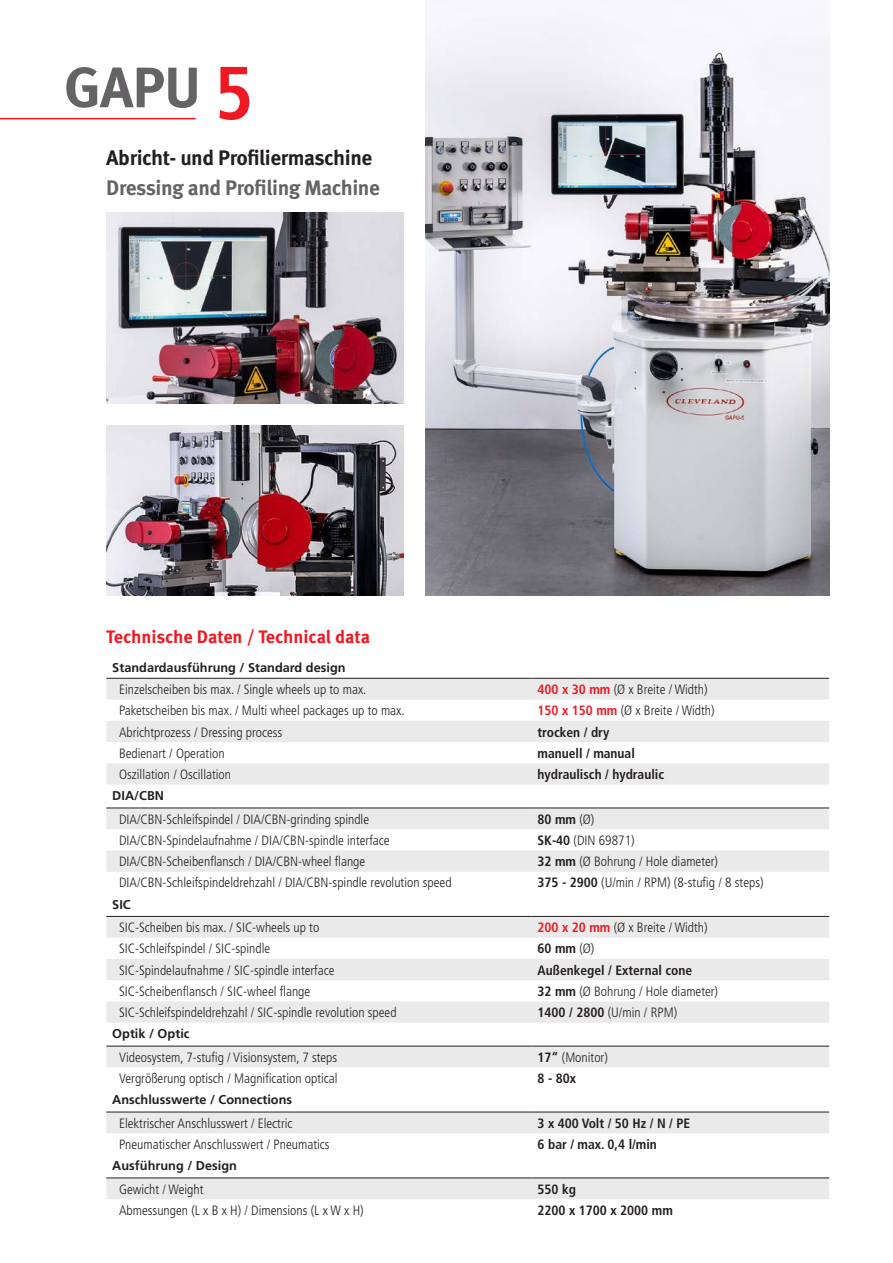
<style>
.page{position:relative;width:893px;height:1263px;background:#fff}
.page>*{position:absolute;margin:0;border:0;box-sizing:border-box;transform-origin:0 0}
.t1{font:700 57px "Meta Pro";color:#656365}
.t2{font:700 21px "Meta Pro";letter-spacing:-.02em;color:#241f1f}
.t3{font:700 21px "Meta Pro";letter-spacing:-.02em;color:#656365}
.t4{font:700 18px "Meta Pro";letter-spacing:-.005em;color:#ef1923}
.t5{font:300 condensed 13.5px "Frutiger LT Std";color:#241f1f}
.t6{font:700 condensed 13.5px "Frutiger LT Std";color:#241f1f}
.t7{font:700 12.75px "Frutiger LT Std";color:#241f1f}
.s1{font-family:"Frutiger LT Std";font-stretch:condensed;font-size:75px;color:#ef1923}
.s2{font-weight:700;color:#ef1923}
.s3{font-weight:300}
.s4{font-weight:700}
</style>
<div class="page">
<img style="left:425px;top:2px;width:404px;height:593px">
<img style="left:106px;top:213px;width:298px;height:191px">
<img style="left:106px;top:425px;width:298px;height:170px">
<div style="left:106px;top:1178px;width:723px;height:21px;background:#ebeaea"></div>
<hr style="left:106px;top:1177px;width:425px;height:1px;background:#241f1f">
<hr style="left:531px;top:1177px;width:298px;height:1px;background:#241f1f">
<div style="left:106px;top:1111px;width:723px;height:22px;background:#ebeaea"></div>
<hr style="left:106px;top:1112px;width:425px;height:1px;background:#241f1f">
<hr style="left:531px;top:1112px;width:298px;height:1px;background:#241f1f">
<div style="left:106px;top:1045px;width:723px;height:22px;background:#ebeaea"></div>
<hr style="left:106px;top:1046px;width:425px;height:1px;background:#241f1f">
<hr style="left:531px;top:1046px;width:298px;height:1px;background:#241f1f">
<svg style="left:106px;top:915px;width:723px;height:1px"></svg>
<svg style="left:106px;top:917px;width:723px;height:106px;fill:#ebeaea"></svg>
<hr style="left:106px;top:916px;width:425px;height:1px;background:#241f1f">
<hr style="left:531px;top:916px;width:298px;height:1px;background:#241f1f">
<svg style="left:107px;top:784px;width:722px;height:1px"></svg>
<svg style="left:106px;top:808px;width:723px;height:64px;fill:#ebeaea"></svg>
<hr style="left:106px;top:807px;width:425px;height:1px;background:#241f1f">
<hr style="left:531px;top:807px;width:298px;height:1px;background:#241f1f">
<svg style="left:106px;top:677px;width:723px;height:1px"></svg>
<svg style="left:106px;top:679px;width:723px;height:105px;fill:#ebeaea"></svg>
<hr style="left:106px;top:678px;width:425px;height:1px;background:#241f1f">
<hr style="left:531px;top:678px;width:298px;height:1px;background:#241f1f">
<hr style="left:0;top:118px;width:196px;height:1px;background:#ef1923">
<h1 class="t1" style="left:64px;top:51px;width:191px">GAPU <span class="s1">5</span></h1>
<h2 class="t2" style="left:106px;top:144px;width:268px">Abricht- und Profiliermaschine</h2>
<h2 class="t3" style="left:106px;top:174px;width:275px">Dressing and Profiling Machine</h2>
<h3 class="t4" style="left:106px;top:625px;width:265px">Technische Daten / Technical data</h3>
<p class="t7" style="left:112px;top:660px;width:235px">Standardausführung / Standard design</p>
<p class="t5" style="left:119px;top:682px;width:249px">Einzelscheiben bis max. / Single wheels up to max.</p>
<p class="t5" style="left:538px;top:682px;width:172px"><span class="s2">400 x 30 mm</span> (Ø x Breite / Width)</p>
<p class="t5" style="left:119px;top:703px;width:287px">Paketscheiben bis max. / Multi wheel packages up to max.</p>
<p class="t5" style="left:538px;top:703px;width:179px"><span class="s2">150 x 150 mm</span> (Ø x Breite / Width)</p>
<p class="t5" style="left:119px;top:724px;width:165px">Abrichtprozess / Dressing process</p>
<p class="t6" style="left:538px;top:724px;width:73px">trocken / dry</p>
<p class="t5" style="left:119px;top:745px;width:107px">Bedienart / Operation</p>
<p class="t6" style="left:538px;top:745px;width:99px">manuell / manual</p>
<p class="t5" style="left:119px;top:767px;width:114px">Oszillation / Oscillation</p>
<p class="t6" style="left:538px;top:766px;width:128px">hydraulisch / hydraulic</p>
<p class="t7" style="left:112px;top:788px;width:53px">DIA/CBN</p>
<p class="t5" style="left:119px;top:811px;width:252px">DIA/CBN-Schleifspindel / DIA/CBN-grinding spindle</p>
<p class="t6" style="left:538px;top:811px;width:58px">80 mm <span class="s3">(Ø)</span></p>
<p class="t5" style="left:119px;top:833px;width:272px">DIA/CBN-Spindelaufnahme / DIA/CBN-spindle interface</p>
<p class="t5" style="left:538px;top:833px;width:99px"><span class="s4">SK-40</span> (DIN 69871)</p>
<p class="t5" style="left:119px;top:854px;width:248px">DIA/CBN-Scheibenflansch / DIA/CBN-wheel flange</p>
<p class="t5" style="left:538px;top:854px;width:182px"><span class="s4">32 mm</span> (Ø Bohrung / Hole diameter)</p>
<p class="t5" style="left:119px;top:875px;width:334px">DIA/CBN-Schleifspindeldrehzahl / DIA/CBN-spindle revolution speed</p>
<p class="t5" style="left:538px;top:875px;width:228px"><span class="s4">375 - 2900</span> (U/min / RPM) (8-stufig / 8 steps)</p>
<p class="t7" style="left:112px;top:897px;width:20px">SIC</p>
<p class="t5" style="left:119px;top:920px;width:202px">SIC-Scheiben bis max. / SIC-wheels up to</p>
<p class="t5" style="left:538px;top:920px;width:172px"><span class="s2">200 x 20 mm</span> (Ø x Breite / Width)</p>
<p class="t5" style="left:119px;top:941px;width:153px">SIC-Schleifspindel / SIC-spindle</p>
<p class="t6" style="left:538px;top:941px;width:58px">60 mm <span class="s3">(Ø)</span></p>
<p class="t5" style="left:119px;top:962px;width:217px">SIC-Spindelaufnahme / SIC-spindle interface</p>
<p class="t6" style="left:538px;top:962px;width:156px">Außenkegel / External cone</p>
<p class="t5" style="left:119px;top:983px;width:193px">SIC-Scheibenflansch / SIC-wheel flange</p>
<p class="t5" style="left:538px;top:983px;width:182px"><span class="s4">32 mm</span> (Ø Bohrung / Hole diameter)</p>
<p class="t5" style="left:119px;top:1005px;width:279px">SIC-Schleifspindeldrehzahl / SIC-spindle revolution speed</p>
<p class="t5" style="left:538px;top:1005px;width:141px"><span class="s4">1400 / 2800</span> (U/min / RPM)</p>
<p class="t7" style="left:112px;top:1026px;width:79px">Optik / Optic</p>
<p class="t5" style="left:119px;top:1050px;width:220px">Videosystem, 7-stufig / Visionsystem, 7 steps</p>
<p class="t5" style="left:538px;top:1050px;width:72px"><span class="s4">17“</span> (Monitor)</p>
<p class="t5" style="left:119px;top:1071px;width:220px">Vergrößerung optisch / Magnification optical</p>
<p class="t6" style="left:538px;top:1070px;width:40px">8 - 80x</p>
<p class="t7" style="left:112px;top:1092px;width:181px">Anschlusswerte / Connections</p>
<p class="t5" style="left:119px;top:1115px;width:175px">Elektrischer Anschlusswert / Electric</p>
<p class="t6" style="left:538px;top:1115px;width:154px">3 x 400 Volt / 50 Hz / N / PE</p>
<p class="t5" style="left:119px;top:1137px;width:212px">Pneumatischer Anschlusswert / Pneumatics</p>
<p class="t6" style="left:538px;top:1136px;width:121px">6 bar / max. 0,4 l/min</p>
<p class="t7" style="left:112px;top:1158px;width:126px">Ausführung / Design</p>
<p class="t5" style="left:119px;top:1181px;width:86px">Gewicht / Weight</p>
<p class="t6" style="left:538px;top:1181px;width:40px">550 kg</p>
<p class="t5" style="left:119px;top:1202px;width:246px">Abmessungen (L x B x H) / Dimensions (L x W x H)</p>
<p class="t6" style="left:538px;top:1202px;width:137px">2200 x 1700 x 2000 mm</p>
</div>
